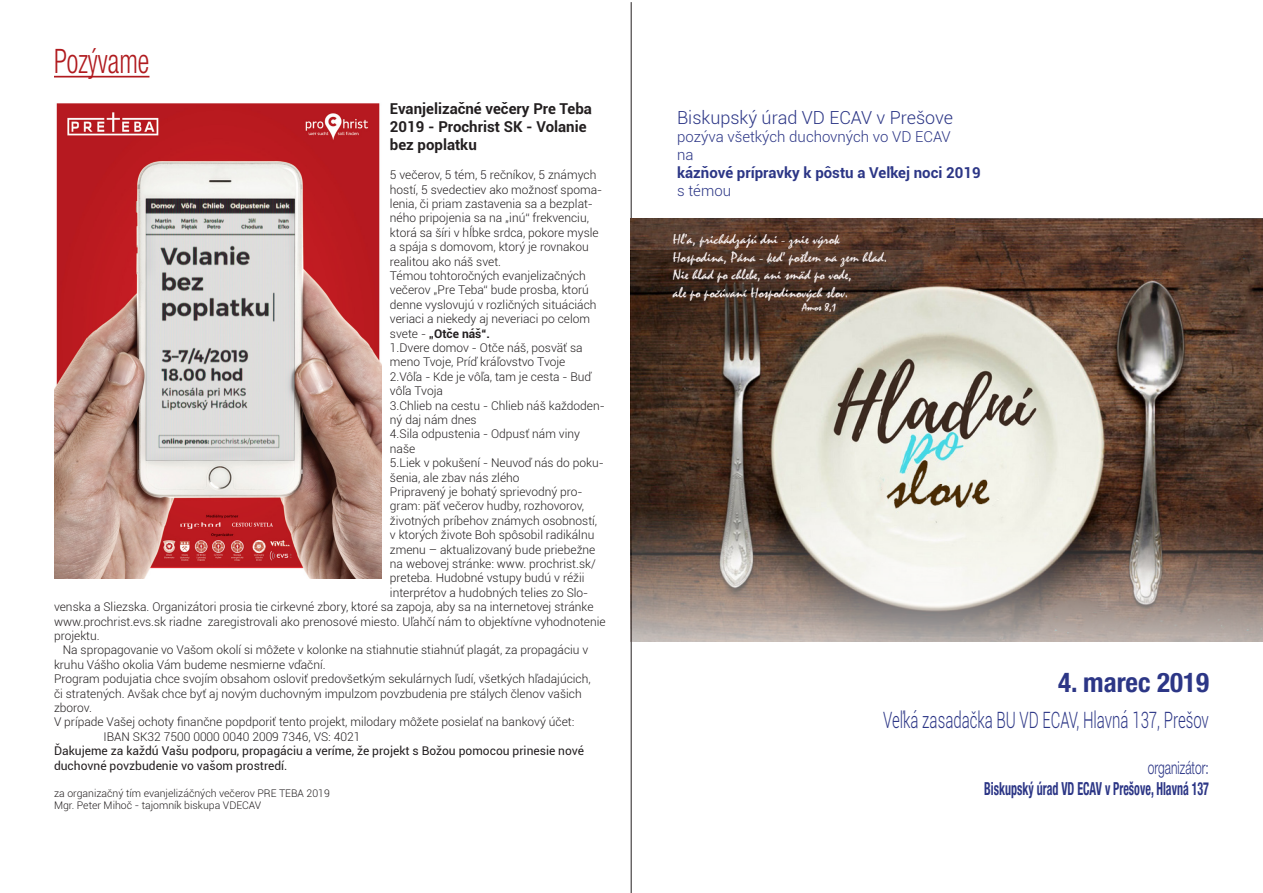
<style>
.page{position:relative;width:1263px;height:893px;background:#fff}
.page>*{position:absolute;margin:0;border:0;box-sizing:border-box;transform-origin:0 0}
.t1{font:300 condensed 33.75px "Helvetica Neue LT Pro";color:#b01a1e;scale:.8 1}
.t2{font:700 condensed 27px "Helvetica Neue LT Pro";color:#2c3686}
.t3{font:300 22.5px "Roboto";color:#2c3686;scale:.67 1}
.t4{font:700 condensed 18px "Helvetica Neue LT Pro";color:#2c3686;scale:.67 1}
.t5{font:300 18px "Roboto";color:#2c3686}
.t6{font:300 18px "Helvetica Neue LT Pro";color:#2c3686;scale:.67 1}
.t7{font:700 15px/18px "Roboto";color:#231f20}
.t8{font:300 15px "Roboto";color:#2c3686}
.t9{font:700 15px "Roboto";color:#2c3686}
.t10{font:300 12px/14.4px "Roboto";color:#231f20}
.t11{font:12px/14.4px "Roboto";color:#231f20}
.t12{font:300 10.5px "Roboto";color:#231f20}
.s1{font-weight:700}
</style>
<div class="page">
<hr style="left:631px;top:2px;width:1px;height:891px;background:#231f20">
<img style="left:630px;top:218px;width:633px;height:424px">
<img style="left:54px;top:103px;width:327px;height:475px">
<hr style="left:54px;top:76px;width:95px;height:1px;background:#b01a1e">
<p class="t1" style="left:54px;top:42px;width:121px">Pozývame</p>
<p class="t7" style="left:390px;top:99px;width:203px">Evanjelizačné večery Pre Teba<br>2019 - Prochrist SK - Volanie bez poplatku</p>
<p class="t10" style="left:390px;top:167px;width:214px">5 večerov, 5 tém, 5 rečníkov, 5 známych hostí, 5 svedectiev ako možnosť spoma&shy;lenia, či priam zastavenia sa a bezplat&shy;ného pripojenia sa na „inú“ frekvenciu, ktorá sa šíri v hĺbke srdca, pokore mysle a spája s domovom, ktorý je rovnakou realitou ako náš svet.</p>
<p class="t10" style="left:390px;top:268px;width:208px">Témou tohtoročných evanjelizačných večerov „Pre Teba“ bude prosba, ktorú denne vyslovujú v rozličných situáciách veriaci a niekedy aj neveriaci po celom svete - <span class="s1">„Otče náš“.</span></p>
<p class="t10" style="left:390px;top:340px;width:194px">1.Dvere domov - Otče náš, posväť sa meno Tvoje, Príď kráľovstvo Tvoje</p>
<p class="t10" style="left:390px;top:369px;width:203px">2.Vôľa - Kde je vôľa, tam je cesta - Buď vôľa Tvoja</p>
<p class="t10" style="left:390px;top:398px;width:216px">3.Chlieb na cestu - Chlieb náš každoden&shy;ný daj nám dnes</p>
<p class="t10" style="left:390px;top:426px;width:192px">4.Sila odpustenia - Odpusť nám viny naše</p>
<p class="t10" style="left:390px;top:455px;width:215px">5.Liek v pokušení - Neuvoď nás do poku&shy;šenia, ale zbav nás zlého</p>
<p class="t10" style="left:390px;top:484px;width:194px">Pripravený je bohatý sprievodný pro-</p>
<p class="t10" style="left:390px;top:498px;width:196px">gram: päť večerov hudby, rozhovorov,</p>
<p class="t10" style="left:390px;top:513px;width:209px">životných príbehov známych osobností,</p>
<p class="t10" style="left:390px;top:527px;width:206px">v ktorých živote Boh spôsobil radikálnu</p>
<p class="t10" style="left:390px;top:542px;width:207px">zmenu – aktualizovaný bude priebežne</p>
<p class="t10" style="left:390px;top:556px;width:207px">na webovej stránke: www. prochrist.sk/</p>
<p class="t10" style="left:390px;top:570px;width:196px">preteba. Hudobné vstupy budú v réžii</p>
<p class="t10" style="left:390px;top:585px;width:200px">interprétov a hudobných telies zo Slo-</p>
<p class="t10" style="left:54px;top:599px;width:541px">venska a Sliezska. Organizátori prosia tie cirkevné zbory, ktoré sa zapoja, aby sa na internetovej stránke</p>
<p class="t10" style="left:54px;top:614px;width:553px">www.prochrist.evs.sk riadne zaregistrovali ako prenosové miesto. Uľahčí nám to objektívne vyhodnotenie</p>
<p class="t10" style="left:54px;top:628px;width:47px">projektu.</p>
<p class="t10" style="left:54px;top:642px;width:536px;text-indent:9px">Na spropagovanie vo Vašom okolí si môžete v kolonke na stiahnutie stiahnúť plagát, za propagáciu v kruhu Vášho okolia Vám budeme nesmierne vďační.</p>
<p class="t10" style="left:54px;top:671px;width:538px">Program podujatia chce svojím obsahom osloviť predovšetkým sekulárnych ľudí, všetkých hľadajúcich, či stratených. Avšak chce byť aj novým duchovným impulzom povzbudenia pre stálych členov vašich zborov.</p>
<p class="t10" style="left:54px;top:714px;width:522px">V prípade Vašej ochoty finančne popdporiť tento projekt, milodary môžete posielať na bankový účet:</p>
<p class="t10" style="left:104px;top:729px;width:258px">IBAN SK32 7500 0000 0040 2009 7346, VS: 4021</p>
<p class="t11" style="left:54px;top:743px;width:532px">Ďakujeme za každú Vašu podporu, propagáciu a veríme, že projekt s Božou pomocou prinesie nové duchovné povzbudenie vo vašom prostredí.</p>
<p class="t12" style="left:54px;top:786px;width:277px">za organizačný tím evanjelizáčných večerov PRE TEBA 2019</p>
<p class="t12" style="left:54px;top:798px;width:209px">Mgr. Peter Mihoč - tajomník biskupa VDECAV</p>
<p class="t5" style="left:677px;top:105px;width:277px">Biskupský úrad VD ECAV v Prešove</p>
<p class="t8" style="left:677px;top:126px;width:275px">pozýva všetkých duchovných vo VD ECAV</p>
<p class="t8" style="left:677px;top:144px;width:18px">na</p>
<p class="t9" style="left:677px;top:162px;width:305px">kázňové prípravky k pôstu a Veľkej noci 2019</p>
<p class="t8" style="left:677px;top:180px;width:55px">s témou</p>
<p class="t2" style="left:1058px;top:666px;width:152px">4. marec 2019</p>
<p class="t3" style="left:883px;top:705px;width:488px">Veľká zasadačka BU VD ECAV, Hlavná 137, Prešov</p>
<p class="t6" style="left:1148px;top:757px;width:93px">organizátor:</p>
<p class="t4" style="left:984px;top:778px;width:337px">Biskupský úrad VD ECAV v Prešove, Hlavná 137</p>
</div>
